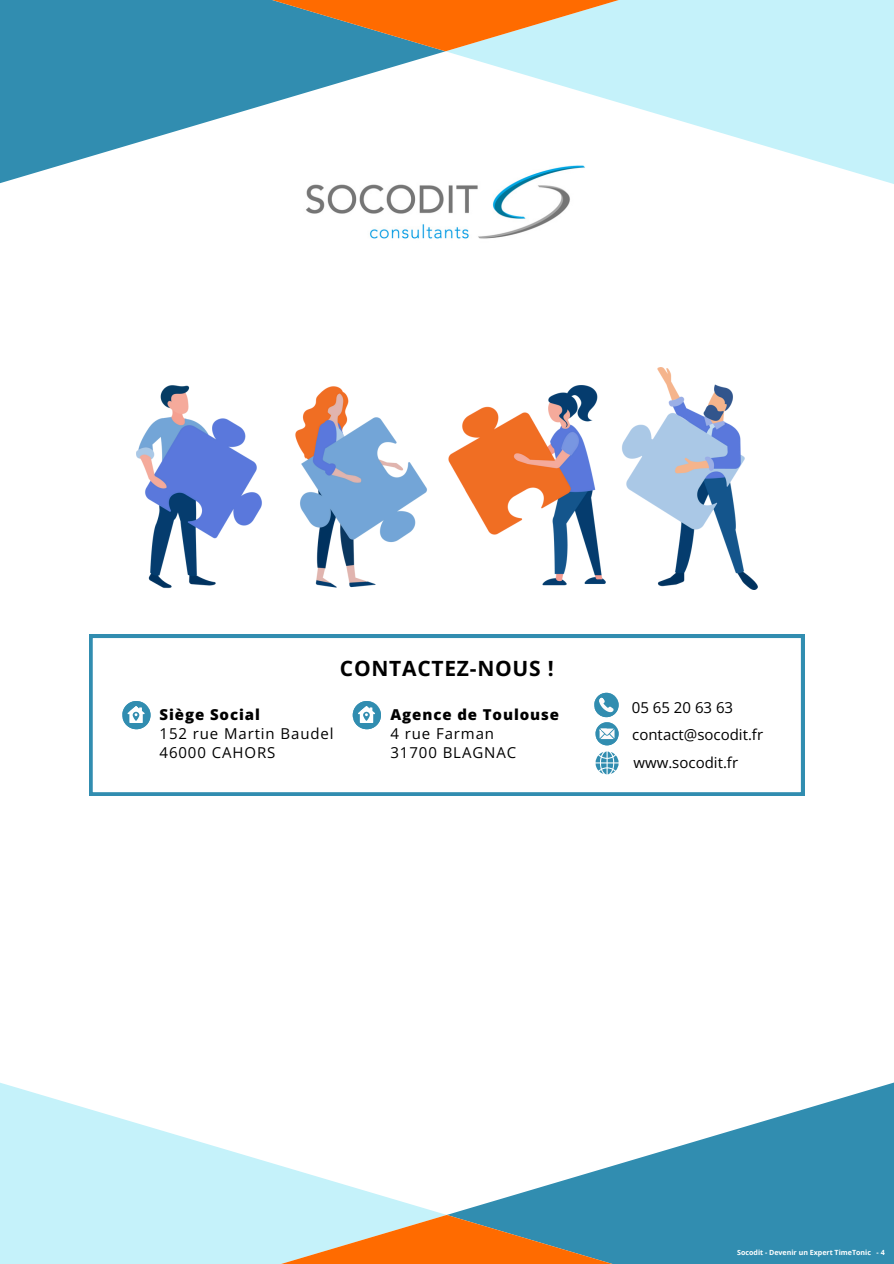
<style>
.page{position:relative;width:894px;height:1264px;background:#fff}
.page>*{position:absolute;margin:0;border:0;box-sizing:border-box;transform-origin:0 0}
.t1{font:700 21px "Open Sans";letter-spacing:.035em;color:#000}
.t2{font:15px/19.2px "Open Sans";letter-spacing:.06em;color:#000}
.t3{font:15px "Open Sans";color:#000}
.t4{font:700 7.05px "Open Sans";color:#fff}
.s1{font-weight:800}
</style>
<div class="page">
<svg style="left:89px;top:634px;width:715px;height:161px"></svg>
<svg style="left:595px;top:751px;width:23px;height:23px"></svg>
<svg style="left:594px;top:692px;width:24px;height:53px"></svg>
<svg style="left:352px;top:701px;width:29px;height:28px"></svg>
<svg style="left:122px;top:701px;width:28px;height:28px"></svg>
<svg style="left:0;top:0;width:445px;height:184px;fill:#318db0"></svg>
<svg style="left:445px;top:0;width:448px;height:184px;fill:#c5f2fa"></svg>
<svg style="left:272px;top:0;width:346px;height:51px;background:#bd9469"></svg>
<img style="left:284px;top:142px;width:320px;height:97px">
<svg style="left:450px;top:1083px;width:443px;height:180px;fill:#318db0"></svg>
<svg style="left:0;top:1082px;width:443px;height:181px;fill:#c5f2fa"></svg>
<svg style="left:275px;top:1214px;width:343px;height:49px;background:#b89872"></svg>
<img style="left:136px;top:368px;width:621px;height:221px">
<h2 class="t1" style="left:340px;top:653px;width:215px">CONTACTEZ-NOUS !</h2>
<p class="t2" style="left:159px;top:704px;width:176px"><span class="s1">Siège Social<br></span>152 rue Martin Baudel<br>46000 CAHORS</p>
<p class="t2" style="left:390px;top:704px;width:170px"><span class="s1">Agence de Toulouse<br></span>4 rue Farman<br>31700 BLAGNAC</p>
<p class="t2" style="left:631px;top:697px;width:103px">05 65 20 63 63</p>
<h2 class="t3" style="left:632px;top:724px;width:132px">contact@socodit.fr</h2>
<p class="t3" style="left:633px;top:752px;width:106px">www.socodit.fr</p>
<p class="t4" style="left:730px;top:1244px;width:156px">Socodit - Catalogue de formations 2023 - 12</p>
<p class="t4" style="left:737px;top:1247px;width:149px">Socodit - Devenir un Expert TimeTonic - 4</p>
</div>
